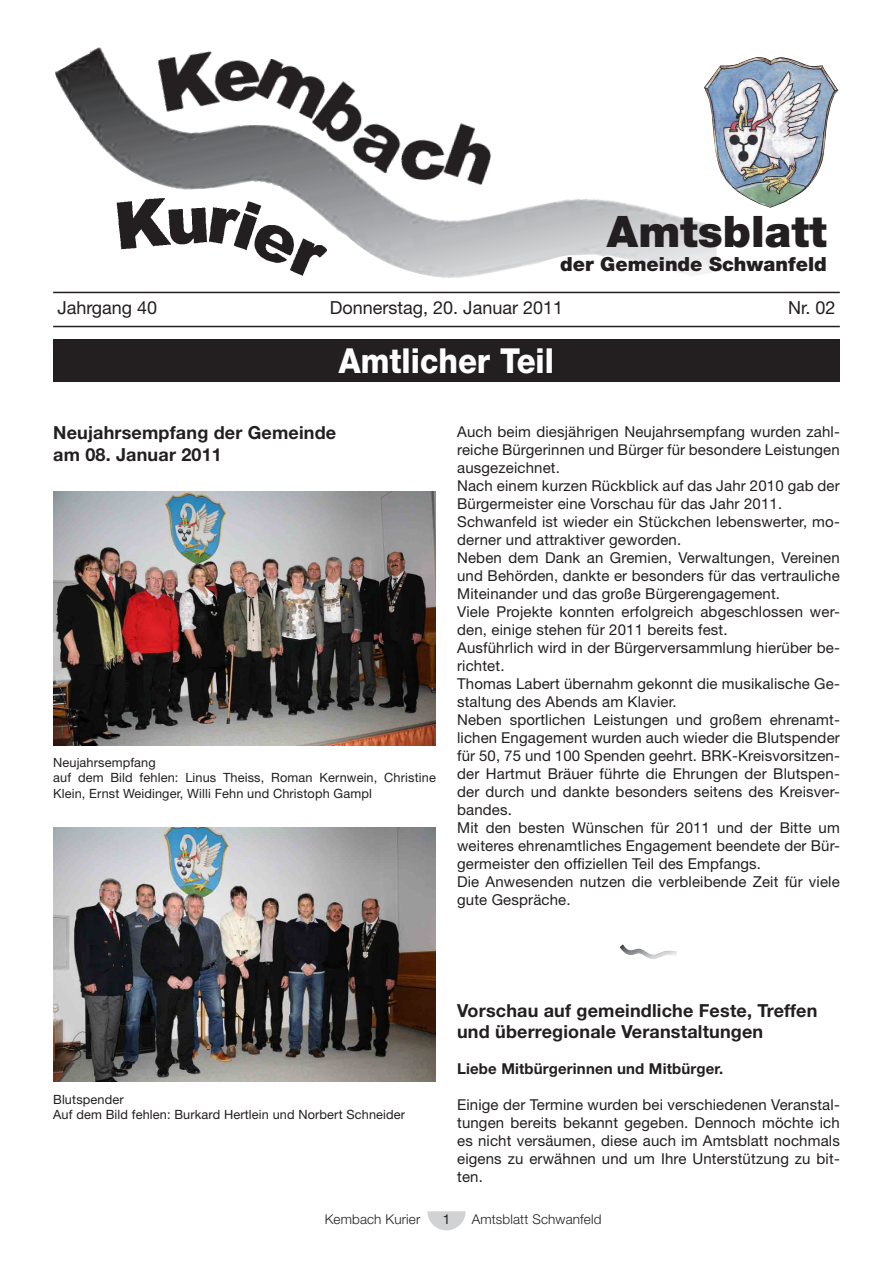
<style>
.page{position:relative;width:893px;height:1263px;background:#fff}
.page>*{position:absolute;margin:0;border:0;box-sizing:border-box;transform-origin:0 0}
.t1{font:900 43.5px "Helvetica Neue LT Std";color:#231f20}
.t2{font:800 34.5px "Helvetica Neue LT Std";color:#fff;scale:.9 1}
.t3{font:900 19.5px "Helvetica Neue LT Std";color:#231f20}
.t4{font:700 18px/21.6px "Helvetica Neue LT Std";letter-spacing:.01em;color:#231f20}
.t5{font:18px "Helvetica Neue LT Std";color:#231f20}
.t6{font:15px/18px "Helvetica Neue LT Std";letter-spacing:.01em;color:#231f20}
.t7{font:700 15px "Helvetica Neue LT Std";letter-spacing:.01em;color:#231f20}
.t8{font:300 13.5px "Helvetica Neue LT Std";letter-spacing:.01em;color:#231f20}
.t9{font:13.5px "Helvetica Neue LT Std";color:#231f20}
.t10{font:12.75px/15.3px "Helvetica Neue LT Std";letter-spacing:.01em;color:#231f20}
</style>
<div class="page">
<svg style="left:427px;top:1211px;width:39px;height:19px"></svg>
<img style="left:55px;top:47px;width:666px;height:231px">
<img style="left:148px;top:47px;width:352px;height:141px">
<img style="left:117px;top:198px;width:210px;height:78px">
<hr style="left:53px;top:292px;width:787px;height:1px;background:#231f20">
<hr style="left:53px;top:326px;width:787px;height:1px;background:#231f20">
<div style="left:53px;top:340px;width:787px;height:42px;background:#231f20"></div>
<img style="left:704px;top:57px;width:134px;height:151px">
<img style="left:620px;top:944px;width:57px;height:15px">
<img style="left:53px;top:491px;width:383px;height:254px">
<img style="left:53px;top:827px;width:383px;height:255px">
<h1 class="t1" style="left:607px;top:206px;width:221px">Amtsblatt</h1>
<h3 class="t3" style="left:560px;top:252px;width:268px">der Gemeinde Schwanfeld</h3>
<p class="t5" style="left:57px;top:297px;width:101px">Jahrgang 40</p>
<p class="t5" style="left:330px;top:297px;width:235px">Donnerstag, 20. Januar 2011</p>
<p class="t5" style="left:788px;top:297px;width:49px">Nr. 02</p>
<h2 class="t2" style="left:339px;top:340px;width:240px">Amtlicher Teil</h2>
<p class="t4" style="left:53px;top:421px;width:285px">Neujahrsempfang der Gemeinde am 08. Januar 2011</p>
<p class="t6" style="left:457px;top:422px;width:384px">Auch beim diesjährigen Neujahrsempfang wurden zahl&shy;reiche Bürgerinnen und Bürger für besondere Leistungen ausgezeichnet.<br>Nach einem kurzen Rückblick auf das Jahr 2010 gab der Bürgermeister eine Vorschau für das Jahr 2011.<br>Schwanfeld ist wieder ein Stückchen lebenswerter, mo&shy;derner und attraktiver geworden.<br>Neben dem Dank an Gremien, Verwaltungen, Vereinen und Behörden, dankte er besonders für das vertrauliche Miteinander und das große Bürgerengagement.<br>Viele Projekte konnten erfolgreich abgeschlossen wer&shy;den, einige stehen für 2011 bereits fest.<br>Ausführlich wird in der Bürgerversammlung hierüber be&shy;richtet.<br>Thomas Labert übernahm gekonnt die musikalische Ge&shy;staltung des Abends am Klavier.<br>Neben sportlichen Leistungen und großem ehrenamt&shy;lichen Engagement wurden auch wieder die Blutspender für 50, 75 und 100 Spenden geehrt. BRK-Kreisvorsitzen&shy;der Hartmut Bräuer führte die Ehrungen der Blutspen&shy;der durch und dankte besonders seitens des Kreisver&shy;bandes.<br>Mit den besten Wünschen für 2011 und der Bitte um weiteres ehrenamtliches Engagement beendete der Bür&shy;germeister den offiziellen Teil des Empfangs.<br>Die Anwesenden nutzen die verbleibende Zeit für viele gute Gespräche.</p>
<p class="t10" style="left:53px;top:755px;width:384px">Neujahrsempfang<br>auf dem Bild fehlen: Linus Theiss, Roman Kernwein, Christine<br>Klein, Ernst Weidinger, Willi Fehn und Christoph Gampl</p>
<p class="t10" style="left:53px;top:1091px;width:353px">Blutspender<br>Auf dem Bild fehlen: Burkard Hertlein und Norbert Schneider</p>
<p class="t4" style="left:457px;top:999px;width:362px">Vorschau auf gemeindliche Feste, Treffen und überregionale Veranstaltungen</p>
<p class="t7" style="left:457px;top:1059px;width:268px">Liebe Mitbürgerinnen und Mitbürger.</p>
<p class="t6" style="left:457px;top:1096px;width:384px;text-align:justify">Einige der Termine wurden bei verschiedenen Veranstal&shy;tungen bereits bekannt gegeben. Dennoch möchte ich es nicht versäumen, diese auch im Amtsblatt nochmals eigens zu erwähnen und um Ihre Unterstützung zu bit&shy;ten.</p>
<p class="t8" style="left:325px;top:1211px;width:97px">Kembach Kurier</p>
<p class="t9" style="left:443px;top:1211px;width:9px">1</p>
<p class="t8" style="left:472px;top:1211px;width:131px">Amtsblatt Schwanfeld</p>
</div>
